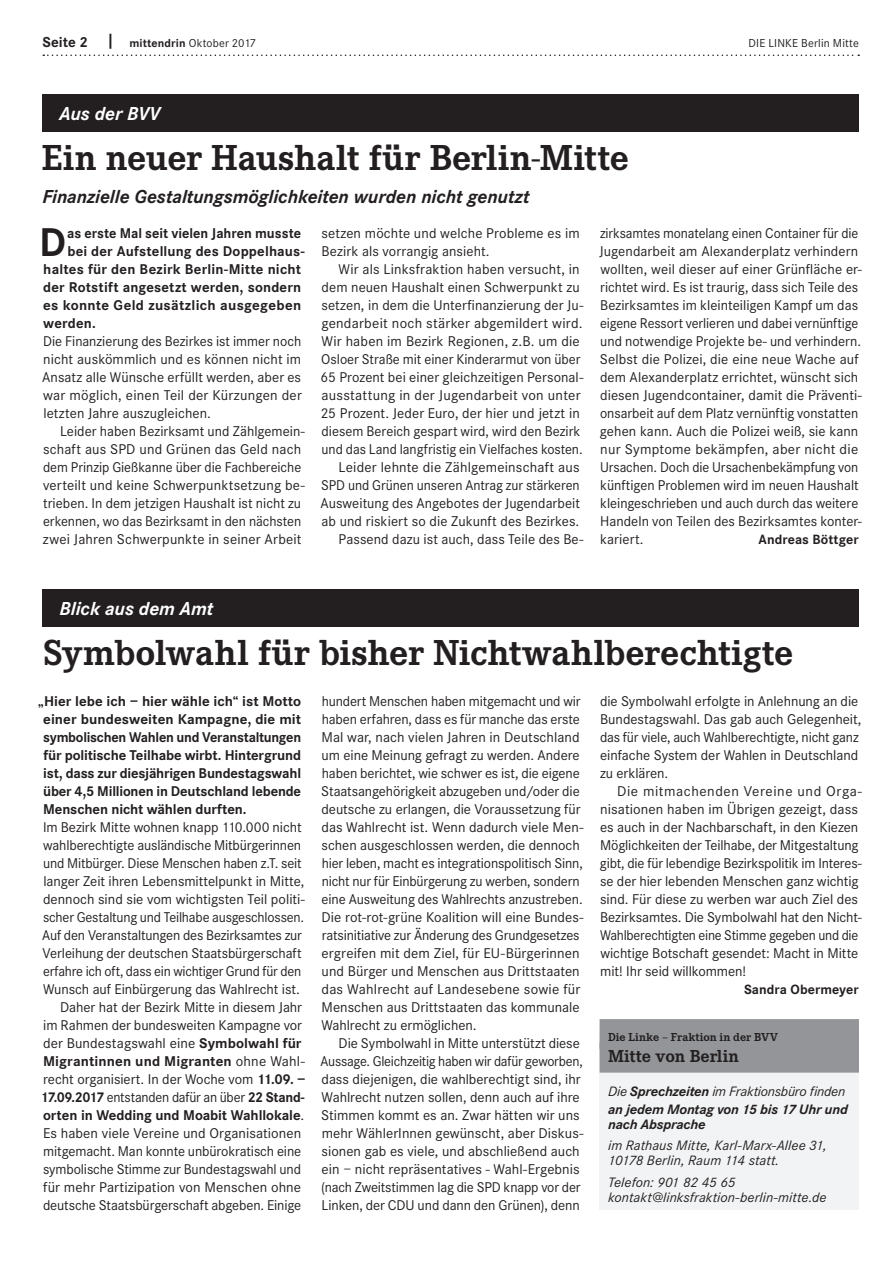
<style>
.page{position:relative;width:893px;height:1263px;background:#fff}
.page>*{position:absolute;margin:0;border:0;box-sizing:border-box;transform-origin:0 0}
.t1{font:700 41.7px "Corporate S";color:#231f20}
.t2{font:700 37.5px "Corporate E";color:#231f20}
.t3{font:italic 700 19.5px "Corporate S";letter-spacing:-.005em;color:#231f20}
.t4{font:italic 700 19.5px "Corporate S";letter-spacing:-.005em;color:#fff}
.t5{font:700 18px "Corporate E";color:#231f20}
.t6{font:14.7px/18px "Corporate S";color:#231f20}
.t7{font:14.7px/18px "Corporate S";color:#231f20;scale:.96 1}
.t8{font:700 14.7px/18px "Corporate S";letter-spacing:.01em;color:#231f20;text-align:justify}
.t9{font:700 14.7px "Corporate S";letter-spacing:-.01em;color:#231f20}
.t10{font:italic 14.1px/15px "Corporate S";letter-spacing:.005em;color:#231f20;scale:1.04 1}
.t11{font:italic 700 14.1px/18.5px "Corporate S";letter-spacing:-.015em;color:#231f20;scale:1.04 1}
.t12{font:700 13.95px "Corporate S";letter-spacing:.005em;color:#231f20}
.t13{font:12px "Corporate S";letter-spacing:.015em;color:#231f20}
.t14{font:700 12px "Corporate E";letter-spacing:.01em;color:#231f20}
.s1{font-weight:700;font-size:15px}
.s2{font-weight:700}
.s3{font-weight:400}
</style>
<div class="page">
<svg style="left:43px;top:55px;width:816px;height:1px"></svg>
<div style="left:42px;top:94px;width:817px;height:38px;background:#231f20"></div>
<div style="left:43px;top:589px;width:816px;height:38px;background:#231f20"></div>
<div style="left:600px;top:1032px;width:259px;height:178px;background:#f2f3f4"></div>
<div style="left:600px;top:1019px;width:259px;height:30px;background:#939598"></div>
<div style="left:600px;top:1043px;width:259px;height:30px;background:#939598"></div>
<p class="t13" style="left:43px;top:36px;width:215px"><span class="s1">Seite 2 |</span> <span class="s2">mittendrin</span> Oktober 2017</p>
<p class="t13" style="left:749px;top:36px;width:112px">DIE LINKE Berlin Mitte</p>
<h3 class="t4" style="left:59px;top:102px;width:102px">Aus der BVV</h3>
<h2 class="t2" style="left:42px;top:136px;width:588px">Ein neuer Haushalt für Berlin-Mitte</h2>
<h3 class="t3" style="left:42px;top:185px;width:489px">Finanzielle Gestaltungsmöglichkeiten wurden nicht genutzt</h3>
<h1 class="t1" style="left:39px;top:218px;width:28px">D</h1>
<p class="t8" style="left:67px;top:224px;width:236px">as erste Mal seit vielen Jahren musste</p>
<p class="t6" style="left:322px;top:224px;width:260px">setzen möchte und welche Probleme es im<br>Bezirk als vorrangig ansieht.</p>
<p class="t6" style="left:321px;top:260px;width:264px;text-align:right">Wir als Linksfraktion haben versucht, in dem neuen Haushalt einen Schwerpunkt zu setzen, in dem die Unterfinanzierung der Ju&shy;gendarbeit noch stärker abgemildert wird.<br>Wir haben im Bezirk Regionen, z.B. um die Osloer Straße mit einer Kinderarmut von über 65 Prozent bei einer gleichzeitigen Personal&shy;ausstattung in der Jugendarbeit von unter 25 Prozent. Jeder Euro, der hier und jetzt in diesem Bereich gespart wird, wird den Bezirk und das Land langfristig ein Vielfaches kosten.<br>Leider lehnte die Zählgemeinschaft aus SPD und Grünen unseren Antrag zur stärkeren Ausweitung des Angebotes der Jugendarbeit ab und riskiert so die Zukunft des Bezirkes.<br>Passend dazu ist auch, dass Teile des Be-</p>
<p class="t7" style="left:599px;top:224px;width:275px">zirksamtes monatelang einen Container für die Jugendarbeit am Alexanderplatz verhindern wollten, weil dieser auf einer Grünfläche er&shy;richtet wird. Es ist traurig, dass sich Teile des Bezirksamtes im kleinteiligen Kampf um das eigene Ressort verlieren und dabei vernünftige und notwendige Projekte be- und verhindern.<br>Selbst die Polizei, die eine neue Wache auf dem Alexanderplatz errichtet, wünscht sich diesen Jugendcontainer, damit die Präventi&shy;onsarbeit auf dem Platz vernünftig vonstatten gehen kann. Auch die Polizei weiß, sie kann nur Symptome bekämpfen, aber nicht die Ursachen. Doch die Ursachenbekämpfung von künftigen Problemen wird im neuen Haushalt kleingeschrieben und auch durch das weitere Handeln von Teilen des Bezirksamtes konter&shy;kariert.</p>
<p class="t8" style="left:67px;top:242px;width:239px">bei der Aufstellung des Doppelhaus-</p>
<p class="t8" style="left:43px;top:260px;width:259px">haltes für den Bezirk Berlin-Mitte nicht</p>
<p class="t8" style="left:43px;top:278px;width:259px">der Rotstift angesetzt werden, sondern</p>
<p class="t8" style="left:43px;top:296px;width:259px">es konnte Geld zusätzlich ausgegeben</p>
<p class="t8" style="left:43px;top:314px;width:54px">werden.</p>
<p class="t6" style="left:42px;top:332px;width:261px;text-align:justify">Die Finanzierung des Bezirkes ist immer noch nicht auskömmlich und es können nicht im Ansatz alle Wünsche erfüllt werden, aber es war möglich, einen Teil der Kürzungen der letzten Jahre auszugleichen.</p>
<p class="t6" style="left:43px;top:422px;width:263px;text-indent:17px">Leider haben Bezirksamt und Zählgemein&shy;schaft aus SPD und Grünen das Geld nach dem Prinzip Gießkanne über die Fachbereiche verteilt und keine Schwerpunktsetzung be&shy;trieben. In dem jetzigen Haushalt ist nicht zu erkennen, wo das Bezirksamt in den nächsten zwei Jahren Schwerpunkte in seiner Arbeit</p>
<p class="t12" style="left:759px;top:531px;width:102px">Andreas Böttger</p>
<h3 class="t4" style="left:60px;top:597px;width:155px">Blick aus dem Amt</h3>
<h2 class="t2" style="left:44px;top:631px;width:751px">Symbolwahl für bisher Nichtwahlberechtigte</h2>
<p class="t8" style="left:43px;top:692px;width:260px;text-indent:-5px">„Hier lebe ich – hier wähle ich“ ist Motto einer bundesweiten Kampagne, die mit symbolischen Wahlen und Veranstaltungen für politische Teilhabe wirbt. Hintergrund ist, dass zur diesjährigen Bundestagswahl über 4,5 Millionen in Deutschland lebende Menschen nicht wählen durften.</p>
<p class="t6" style="left:43px;top:818px;width:260px">Im Bezirk Mitte wohnen knapp 110.000 nicht</p>
<p class="t6" style="left:43px;top:836px;width:259px">wahlberechtigte ausländische Mitbürgerinnen</p>
<p class="t6" style="left:43px;top:854px;width:260px">und Mitbürger. Diese Menschen haben z.T. seit</p>
<p class="t6" style="left:43px;top:872px;width:262px">langer Zeit ihren Lebensmittelpunkt in Mitte,</p>
<p class="t6" style="left:43px;top:890px;width:263px">dennoch sind sie vom wichtigsten Teil politi-</p>
<p class="t6" style="left:43px;top:908px;width:263px">scher Gestaltung und Teilhabe ausgeschlossen.</p>
<p class="t6" style="left:42px;top:926px;width:261px">Auf den Veranstaltungen des Bezirksamtes zur</p>
<p class="t6" style="left:43px;top:944px;width:260px">Verleihung der deutschen Staatsbürgerschaft</p>
<p class="t7" style="left:43px;top:962px;width:270px">erfahre ich oft, dass ein wichtiger Grund für den</p>
<p class="t6" style="left:43px;top:980px;width:258px">Wunsch auf Einbürgerung das Wahlrecht ist.</p>
<p class="t6" style="left:60px;top:998px;width:243px">Daher hat der Bezirk Mitte in diesem Jahr</p>
<p class="t6" style="left:43px;top:1016px;width:260px">im Rahmen der bundesweiten Kampagne vor</p>
<p class="t6" style="left:43px;top:1034px;width:260px">der Bundestagswahl eine <span class="s2">Symbolwahl für</span></p>
<p class="t8" style="left:43px;top:1052px;width:263px">Migrantinnen und Migranten <span class="s3">ohne Wahl-</span></p>
<p class="t6" style="left:43px;top:1070px;width:264px">recht organisiert. In der Woche vom <span class="s2">11.09. –</span></p>
<p class="t6" style="left:41px;top:1088px;width:265px"><span class="s2">17.09.2017</span> entstanden dafür an über <span class="s2">22 Stand-</span></p>
<p class="t9" style="left:43px;top:1106px;width:263px">orten in Wedding und Moabit Wahllokale<span class="s3">.</span></p>
<p class="t6" style="left:43px;top:1124px;width:260px">Es haben viele Vereine und Organisationen</p>
<p class="t6" style="left:43px;top:1142px;width:260px">mitgemacht. Man konnte unbürokratisch eine</p>
<p class="t6" style="left:43px;top:1160px;width:260px">symbolische Stimme zur Bundestagswahl und</p>
<p class="t6" style="left:43px;top:1178px;width:259px">für mehr Partizipation von Menschen ohne</p>
<p class="t6" style="left:43px;top:1196px;width:260px">deutsche Staatsbürgerschaft abgeben. Einige</p>
<p class="t6" style="left:600px;top:692px;width:263px">die Symbolwahl erfolgte in Anlehnung an die Bundestagswahl. Das gab auch Gelegenheit, das für viele, auch Wahlberechtigte, nicht ganz einfache System der Wahlen in Deutschland zu erklären.</p>
<p class="t6" style="left:600px;top:782px;width:264px;text-indent:17px">Die mitmachenden Vereine und Orga&shy;nisationen haben im Übrigen gezeigt, dass es auch in der Nachbarschaft, in den Kiezen Möglichkeiten der Teilhabe, der Mitgestaltung gibt, die für lebendige Bezirkspolitik im Interes&shy;se der hier lebenden Menschen ganz wichtig sind. Für diese zu werben war auch Ziel des Bezirksamtes. Die Symbolwahl hat den Nicht-Wahlberechtigten eine Stimme gegeben und die wichtige Botschaft gesendet: Macht in Mitte mit! Ihr seid willkommen!</p>
<p class="t12" style="left:744px;top:981px;width:116px">Sandra Obermeyer</p>
<p class="t14" style="left:608px;top:1030px;width:172px">Die Linke – Fraktion in der BVV</p>
<p class="t5" style="left:608px;top:1045px;width:133px">Mitte von Berlin</p>
<p class="t11" style="left:608px;top:1082px;width:232px"><span class="s3">Die</span> Sprechzeiten <span class="s3">im Fraktionsbüro finden </span>an jedem Montag von 15 bis 17 Uhr und</p>
<p class="t11" style="left:608px;top:1115px;width:95px">nach Absprache</p>
<p class="t10" style="left:608px;top:1138px;width:212px">im Rathaus Mitte, Karl-Marx-Allee 31,<br>10178 Berlin, Raum 114 statt.</p>
<p class="t10" style="left:608px;top:1175px;width:212px">Telefon: 901 82 45 65 kontakt@linksfraktion-berlin-mitte.de</p>
<p class="t6" style="left:321px;top:692px;width:264px">hundert Menschen haben mitgemacht und wir haben erfahren, dass es für manche das erste Mal war, nach vielen Jahren in Deutschland um eine Meinung gefragt zu werden. Andere haben berichtet, wie schwer es ist, die eigene Staatsangehörigkeit abzugeben und/oder die deutsche zu erlangen, die Voraussetzung für das Wahlrecht ist. Wenn dadurch viele Men&shy;schen ausgeschlossen werden, die dennoch hier leben, macht es integrationspolitisch Sinn, nicht nur für Einbürgerung zu werben, sondern eine Ausweitung des Wahlrechts anzustreben.<br>Die rot-rot-grüne Koalition will eine Bundes&shy;ratsinitiative zur Änderung des Grundgesetzes ergreifen mit dem Ziel, für EU-Bürgerinnen und Bürger und Menschen aus Drittstaaten das Wahlrecht auf Landesebene sowie für Menschen aus Drittstaaten das kommunale Wahlrecht zu ermöglichen.</p>
<p class="t6" style="left:321px;top:1034px;width:264px;text-indent:18px">Die Symbolwahl in Mitte unterstützt diese Aussage. Gleichzeitig haben wir dafür geworben, dass diejenigen, die wahlberechtigt sind, ihr Wahlrecht nutzen sollen, denn auch auf ihre Stimmen kommt es an. Zwar hätten wir uns mehr WählerInnen gewünscht, aber Diskus&shy;sionen gab es viele, und abschließend auch ein – nicht repräsentatives - Wahl-Ergebnis (nach Zweitstimmen lag die SPD knapp vor der Linken, der CDU und dann den Grünen), denn</p>
</div>
